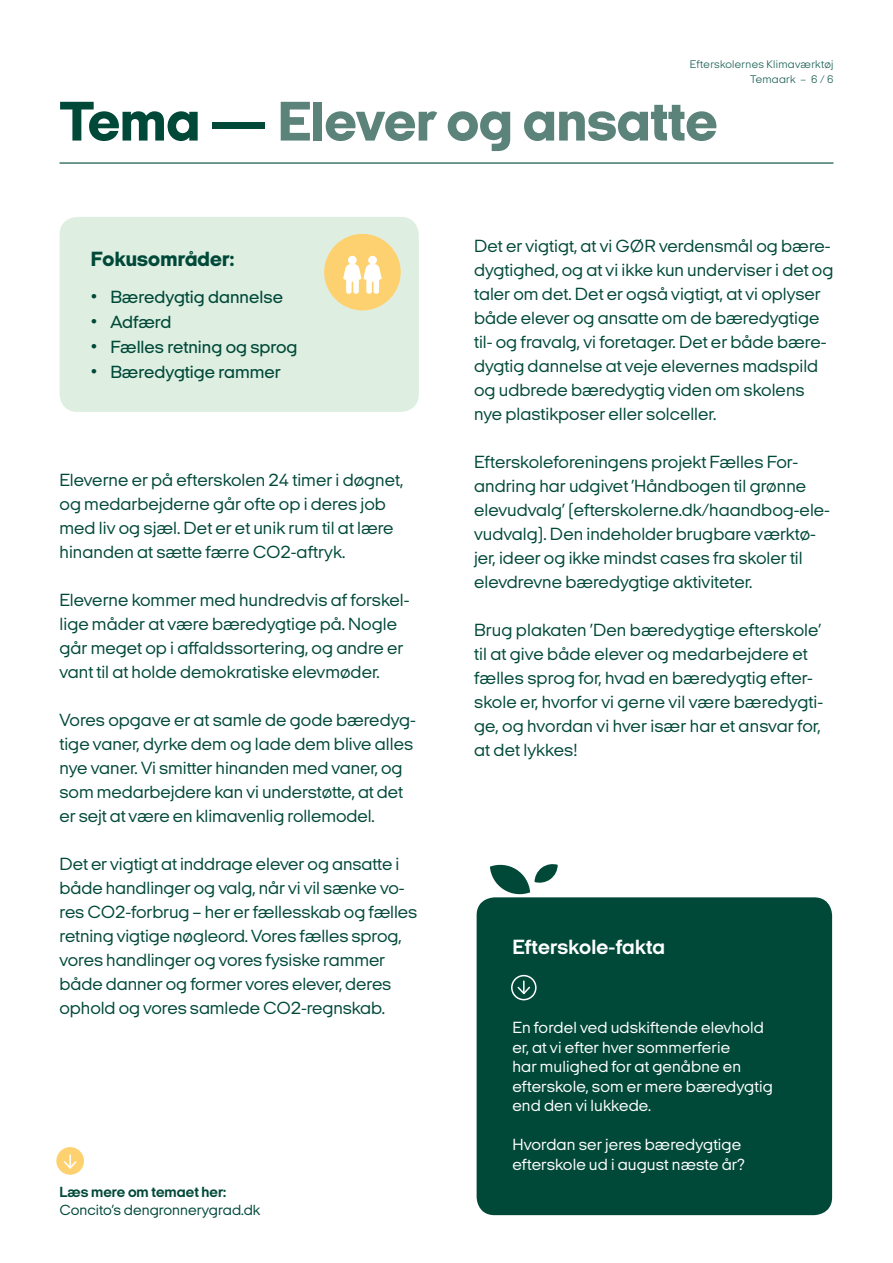
<style>
.page{position:relative;width:893px;height:1263px;background:#fff}
.page>*{position:absolute;margin:0;border:0;box-sizing:border-box;transform-origin:0 0}
.t1{font:800 57px "Italian Plate No 2 Expanded";color:#5b8379}
.t2{font:700 21px "Italian Plate No 2 Expanded";letter-spacing:.01em;color:#fff}
.t3{font:800 21px "Italian Plate No 2 Expanded";letter-spacing:.01em;color:#004939}
.t4{font:18px/24px "Italian Plate No 2 Expanded";color:#004939}
.t5{font:500 18px "Italian Plate No 2 Expanded";color:#004939}
.t6{font:16.5px/19.5px "Italian Plate No 2 Expanded";letter-spacing:.005em;color:#fff}
.t7{font:16.5px "Italian Plate No 2 Expanded";color:#004939}
.t8{font:15px "Italian Plate No 2 Expanded";color:#004939}
.t9{font:700 15px "Italian Plate No 2 Expanded";color:#004939}
.t10{font:300 11.25px "Italian Plate No 2 Expanded";letter-spacing:.025em;color:#185f51}
.s1{color:#004939}
</style>
<div class="page">
<div style="left:60px;top:217px;width:359px;height:195px;background:#deefe2;border-radius:18px"></div>
<hr style="left:60px;top:162px;width:773px;height:2px;background:#004939">
<div style="left:56px;top:1147px;width:28px;height:28px;background:#fed170;border-radius:50%"></div>
<svg style="left:64px;top:1155px;width:13px;height:14px"></svg>
<div style="left:324px;top:234px;width:77px;height:76px;background:#fed170;border-radius:50%"></div>
<svg style="left:343px;top:256px;width:39px;height:38px"></svg>
<div style="left:477px;top:897px;width:355px;height:318px;background:#004939;border-radius:18px"></div>
<svg style="left:490px;top:864px;width:68px;height:31px"></svg>
<div style="left:511px;top:975px;width:26px;height:25px;border:2px solid #fff;border-radius:50%"></div>
<svg style="left:516px;top:981px;width:15px;height:15px"></svg>
<p class="t10" style="left:690px;top:58px;width:145px">Efterskolernes Klimaværktøj</p>
<p class="t10" style="left:750px;top:73px;width:85px">Temaark – 6 / 6</p>
<p class="t1" style="left:60px;top:91px;width:659px"><span class="s1">Tema —</span> Elever og ansatte</p>
<p class="t3" style="left:91px;top:248px;width:145px">Fokusområder:</p>
<p class="t7" style="left:91px;top:288px;width:7px">•</p>
<p class="t7" style="left:91px;top:312px;width:7px">•</p>
<p class="t7" style="left:91px;top:337px;width:7px">•</p>
<p class="t7" style="left:91px;top:362px;width:7px">•</p>
<p class="t5" style="left:110px;top:288px;width:174px">Bæredygtig dannelse</p>
<p class="t5" style="left:110px;top:312px;width:63px">Adfærd</p>
<p class="t5" style="left:110px;top:337px;width:189px">Fælles retning og sprog</p>
<p class="t5" style="left:110px;top:362px;width:172px">Bæredygtige rammer</p>
<p class="t4" style="left:60px;top:467px;width:345px">Eleverne er på efterskolen 24 timer i døgnet, og medarbejderne går ofte op i deres job med liv og sjæl. Det er et unik rum til at lære hinanden at sætte færre CO2-aftryk.</p>
<p class="t4" style="left:60px;top:587px;width:351px">Eleverne kommer med hundredvis af forskel&shy;lige måder at være bæredygtige på. Nogle går meget op i affaldssortering, og andre er vant til at holde demokratiske elevmøder.</p>
<p class="t4" style="left:60px;top:707px;width:358px">Vores opgave er at samle de gode bæredyg&shy;tige vaner, dyrke dem og lade dem blive alles nye vaner. Vi smitter hinanden med vaner, og som medarbejdere kan vi understøtte, at det er sejt at være en klimavenlig rollemodel.</p>
<p class="t4" style="left:60px;top:851px;width:359px">Det er vigtigt at inddrage elever og ansatte i både handlinger og valg, når vi vil sænke vo&shy;res CO2-forbrug – her er fællesskab og fælles retning vigtige nøgleord. Vores fælles sprog, vores handlinger og vores fysiske rammer både danner og former vores elever, deres ophold og vores samlede CO2-regnskab.</p>
<p class="t9" style="left:60px;top:1183px;width:168px">Læs mere om temaet her:</p>
<p class="t8" style="left:60px;top:1201px;width:202px">Concito’s dengronnerygrad.dk</p>
<p class="t4" style="left:474px;top:233px;width:361px">Det er vigtigt, at vi GØR verdensmål og bære&shy;dygtighed, og at vi ikke kun underviser i det og taler om det. Det er også vigtigt, at vi oplyser både elever og ansatte om de bæredygtige til- og fravalg, vi foretager. Det er både bære&shy;dygtig dannelse at veje elevernes madspild og udbrede bæredygtig viden om skolens nye plastikposer eller solceller.</p>
<p class="t4" style="left:474px;top:449px;width:357px">Efterskoleforeningens projekt Fælles For&shy;andring har udgivet ’Håndbogen til grønne elevudvalg’ (efterskolerne.dk/haandbog-ele&shy;vudvalg). Den indeholder brugbare værktø&shy;jer, ideer og ikke mindst cases fra skoler til elevdrevne bæredygtige aktiviteter.</p>
<p class="t4" style="left:474px;top:617px;width:351px">Brug plakaten ’Den bæredygtige efterskole’ til at give både elever og medarbejdere et fælles sprog for, hvad en bæredygtig efter&shy;skole er, hvorfor vi gerne vil være bæredygti&shy;ge, og hvordan vi hver især har et ansvar for, at det lykkes!</p>
<p class="t2" style="left:512px;top:936px;width:154px">Efterskole-fakta</p>
<p class="t6" style="left:512px;top:1018px;width:262px">En fordel ved udskiftende elevhold er, at vi efter hver sommerferie<br>har mulighed for at genåbne en efterskole, som er mere bæredygtig end den vi lukkede.</p>
<p class="t6" style="left:512px;top:1135px;width:230px">Hvordan ser jeres bæredygtige</p>
<p class="t6" style="left:512px;top:1154px;width:234px">efterskole ud i august næste år?</p>
</div>
